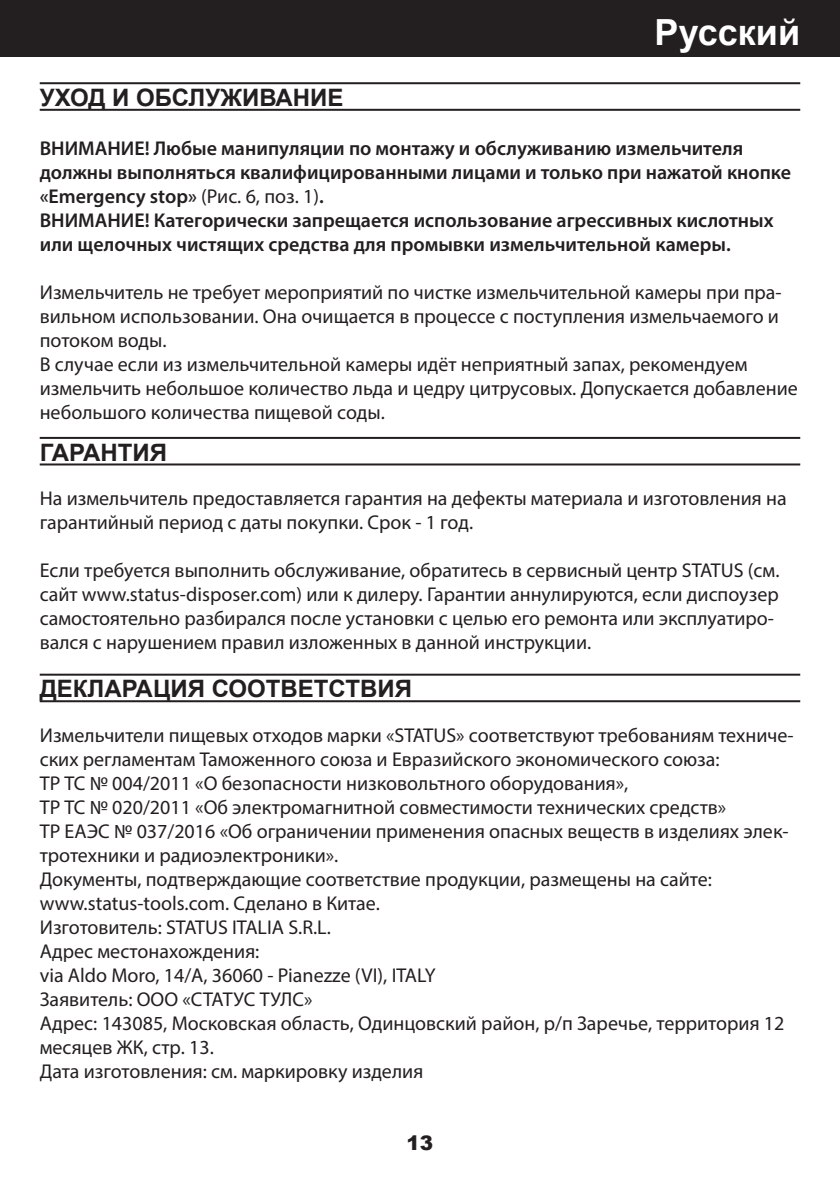
<style>
.page{position:relative;width:840px;height:1191px;background:#fff}
.page>*{position:absolute;margin:0;border:0;box-sizing:border-box;transform-origin:0 0}
.t1{font:700 36px "Arial";color:#fff}
.t2{font:700 24px "Arial";color:#231f20}
.t3{font:20px/24px "Myriad Pro";color:#231f20}
.t4{font:600 20px/24px "Myriad Pro";color:#231f20}
.t5{font:900 20px "Arial";color:#231f20}
.s1{font-weight:400}
</style>
<div class="page">
<div style="left:0;top:0;width:839px;height:57px;background:#231f20"></div>
<hr style="left:40px;top:82px;width:759px;height:2px;background:#231f20">
<hr style="left:40px;top:437px;width:759px;height:2px;background:#231f20">
<hr style="left:40px;top:673px;width:759px;height:2px;background:#231f20">
<hr style="left:40px;top:109px;width:759px;height:2px;background:#231f20">
<hr style="left:40px;top:463px;width:759px;height:2px;background:#231f20">
<hr style="left:40px;top:700px;width:759px;height:2px;background:#231f20">
<p class="t2" style="left:40px;top:81px;width:305px">УХОД И ОБСЛУЖИВАНИЕ</p>
<h1 class="t1" style="left:654px;top:7px;width:147px">Русский</h1>
<p class="t4" style="left:40px;top:136px;width:752px">ВНИМАНИЕ! Любые манипуляции по монтажу и обслуживанию измельчителя должны выполняться квалифицированными лицами и только при нажатой кнопке «Emergency stop» <span class="s1">(Рис. 6, поз. 1)</span>.<br>ВНИМАНИЕ! Категорически запрещается использование агрессивных кислотных или щелочных чистящих средства для промывки измельчительной камеры.</p>
<p class="t3" style="left:40px;top:280px;width:759px">Измельчитель не требует мероприятий по чистке измельчительной камеры при пра&shy;вильном использовании. Она очищается в процессе с поступления измельчаемого и потоком воды.<br>В случае если из измельчительной камеры идёт неприятный запах, рекомендуем измельчить небольшое количество льда и цедру цитрусовых. Допускается добавление небольшого количества пищевой соды.</p>
<p class="t2" style="left:40px;top:435px;width:129px">ГАРАНТИЯ</p>
<p class="t3" style="left:40px;top:486px;width:748px">На измельчитель предоставляется гарантия на дефекты материала и изготовления на гарантийный период с даты покупки. Срок - 1 год.</p>
<p class="t3" style="left:40px;top:558px;width:740px">Если требуется выполнить обслуживание, обратитесь в сервисный центр STATUS (см. сайт www.status-disposer.com) или к дилеру. Гарантии аннулируются, если диспоузер самостоятельно разбирался после установки с целью его ремонта или эксплуатиро&shy;вался с нарушением правил изложенных в данной инструкции.</p>
<p class="t2" style="left:40px;top:672px;width:373px">ДЕКЛАРАЦИЯ СООТВЕТСТВИЯ</p>
<p class="t3" style="left:40px;top:723px;width:755px">Измельчители пищевых отходов марки «STATUS» соответствуют требованиям техниче&shy;ских регламентам Таможенного союза и Евразийского экономического союза:<br>ТР ТС № 004/2011 «О безопасности низковольтного оборудования»,<br>ТР ТС № 020/2011 «Об электромагнитной совместимости технических средств»<br>ТР ЕАЭС № 037/2016 «Об ограничении применения опасных веществ в изделиях элек&shy;тротехники и радиоэлектроники».<br>Документы, подтверждающие соответствие продукции, размещены на сайте: www.status-tools.com. Сделано в Китае.<br>Изготовитель: STATUS ITALIA S.R.L.<br>Адрес местонахождения:<br>via Aldo Moro, 14/A, 36060 - Pianezze (VI), ITALY<br>Заявитель: ООО «СТАТУС ТУЛС»<br>Адрес: 143085, Московская область, Одинцовский район, р/п Заречье, территория 12 месяцев ЖК, стр. 13.<br>Дата изготовления: см. маркировку изделия</p>
<p class="t5" style="left:406px;top:1128px;width:28px">13</p>
</div>
